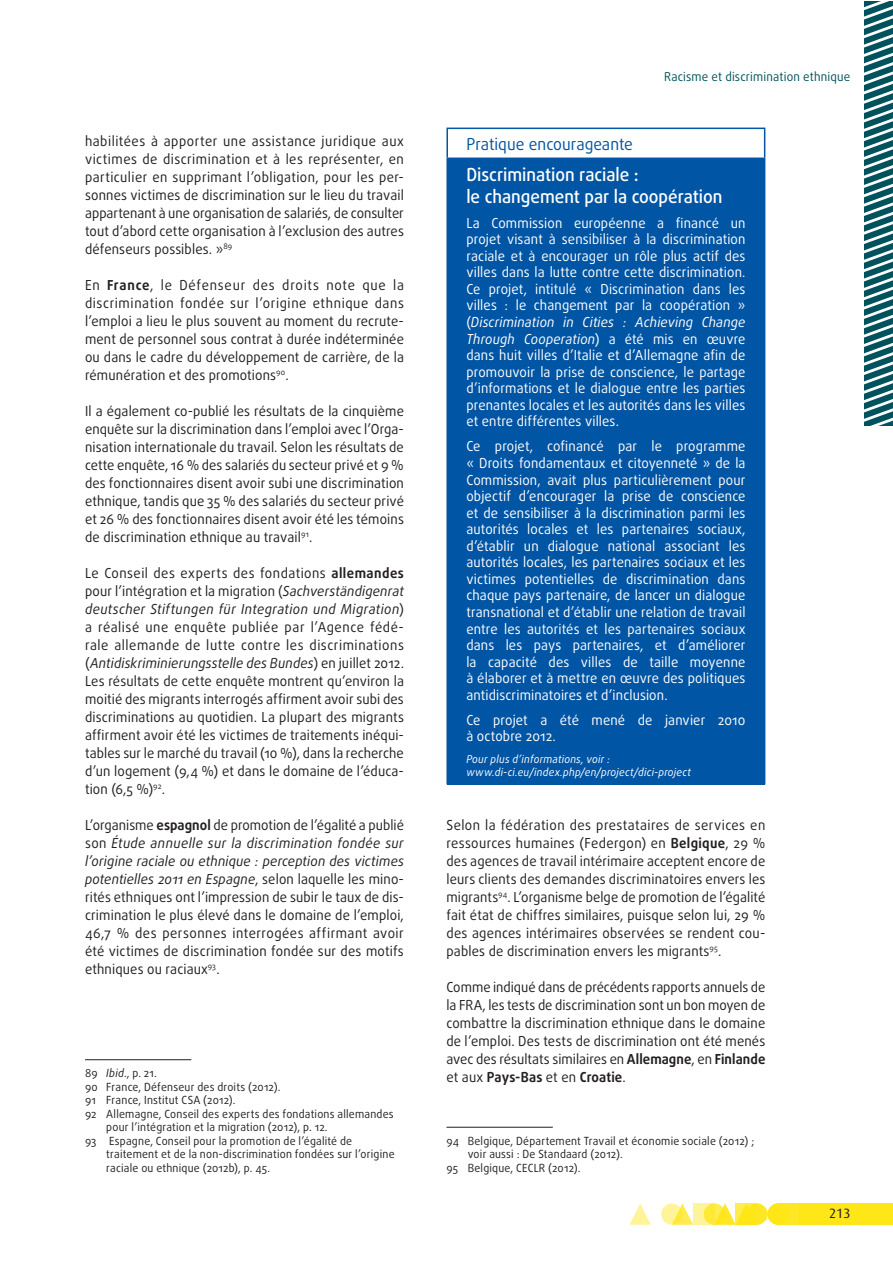
<style>
.page{position:relative;width:893px;height:1263px;background:#fff}
.page>*{position:absolute;margin:0;border:0;box-sizing:border-box;transform-origin:0 0}
.t1{font:500 18px/21.6px "Daxline Pro";color:#fff;scale:.95 1}
.t2{font:16.5px "Daxline Pro";color:#0155a5;scale:.95 1}
.t3{font:13.8px/18px "Daxline Pro";letter-spacing:.01em;color:#231f20;text-align:justify;scale:.95 1}
.t4{font:13.8px/16.5px "Daxline Pro";letter-spacing:.01em;color:#fff;text-align:justify;scale:.95 1}
.t5{font:13.5px "Dax";color:#231f20}
.t6{font:12.3px "Daxline Pro";letter-spacing:.015em;color:#00525d;scale:.95 1}
.t7{font:11.25px "Daxline Pro";letter-spacing:.02em;color:#231f20;scale:.95 1}
.t8{font:italic 10.8px/12.9px "Daxline Pro";letter-spacing:.02em;color:#fff;scale:.95 1}
.s1{font-weight:700}
.s2{font-style:italic}
</style>
<div class="page">
<div style="left:799px;top:1203px;width:93px;height:22px;background:#ffe616"></div>
<div style="left:746px;top:1203px;width:21px;height:22px;background:#ffe724;border-radius:50%"></div>
<div style="left:778px;top:1203px;width:21px;height:22px;background:#ffe724"></div>
<svg style="left:675px;top:1203px;width:18px;height:22px"></svg>
<svg style="left:629px;top:1203px;width:22px;height:22px"></svg>
<div style="left:767px;top:1203px;width:22px;height:22px;background:#ffe616;border-radius:50%"></div>
<svg style="left:718px;top:1203px;width:18px;height:22px"></svg>
<svg style="left:704px;top:1203px;width:21px;height:22px"></svg>
<svg style="left:661px;top:1203px;width:21px;height:22px"></svg>
<svg style="left:736px;top:1203px;width:21px;height:22px"></svg>
<svg style="left:693px;top:1203px;width:21px;height:22px"></svg>
<svg style="left:864px;top:1px;width:28px;height:424px"></svg>
<hr style="left:85px;top:1059px;width:106px;height:1px;background:#231f20">
<div style="left:447px;top:158px;width:318px;height:626px;background:#0155a5"></div>
<hr style="left:446px;top:128px;width:319px;height:1px;background:#0155a5">
<hr style="left:446px;top:129px;width:2px;height:29px;background:#0155a5">
<svg style="left:764px;top:129px;width:1px;height:29px"></svg>
<hr style="left:446px;top:158px;width:319px;height:1px;background:#0155a5">
<hr style="left:446px;top:159px;width:2px;height:625px;background:#0155a5">
<hr style="left:446px;top:1127px;width:107px;height:1px;background:#231f20">
<p class="t3" style="left:85px;top:132px;width:337px">habilitées à apporter une assistance juridique aux victimes de discrimination et à les représenter, en particulier en supprimant l’obligation, pour les per&shy;sonnes victimes de discrimination sur le lieu du travail appartenant à une organisation de salariés, de consulter tout d’abord cette organisation à l’exclusion des autres défenseurs possibles. »<sup>89</sup></p>
<p class="t3" style="left:85px;top:276px;width:337px">En <span class="s1">France</span>, le Défenseur des droits note que la discrimination fondée sur l’origine ethnique dans l’emploi a lieu le plus souvent au moment du recrute&shy;ment de personnel sous contrat à durée indéterminée ou dans le cadre du développement de carrière, de la rémunération et des promotions<sup>90</sup>.</p>
<p class="t3" style="left:85px;top:402px;width:337px">Il a également co-publié les résultats de la cinquième enquête sur la discrimination dans l’emploi avec l’Orga&shy;nisation internationale du travail. Selon les résultats de cette enquête, 16 % des salariés du secteur privé et 9 % des fonctionnaires disent avoir subi une discrimination ethnique, tandis que 35 % des salariés du secteur privé et 26 % des fonctionnaires disent avoir été les témoins de discrimination ethnique au travail<sup>91</sup>.</p>
<p class="t3" style="left:85px;top:564px;width:337px">Le Conseil des experts des fondations <span class="s1">allemandes </span>pour l’intégration et la migration (<span class="s2">Sachverständigenrat deutscher Stiftungen für Integration und Migration</span>) a réalisé une enquête publiée par l’Agence fédé&shy;rale allemande de lutte contre les discriminations (<span class="s2">Antidiskriminierungsstelle des Bundes</span>) en juillet 2012.<br>Les résultats de cette enquête montrent qu’environ la moitié des migrants interrogés affirment avoir subi des discriminations au quotidien. La plupart des migrants affirment avoir été les victimes de traitements inéqui&shy;tables sur le marché du travail (10 %), dans la recherche d’un logement (9,4 %) et dans le domaine de l’éduca&shy;tion (6,5 %)<sup>92</sup>.</p>
<p class="t3" style="left:85px;top:816px;width:337px">L’organisme <span class="s1">espagnol</span> de promotion de l’égalité a publié son <span class="s2">Étude annuelle sur la discrimination fondée sur l’origine raciale ou ethnique : perception des victimes potentielles 2011 en Espagne</span>, selon laquelle les mino&shy;rités ethniques ont l’impression de subir le taux de dis&shy;crimination le plus élevé dans le domaine de l’emploi, 46,7 % des personnes interrogées affirmant avoir été victimes de discrimination fondée sur des motifs ethniques ou raciaux<sup>93</sup>.</p>
<p class="t7" style="left:85px;top:1066px;width:77px">89 <span class="s2">Ibid</span>., p. 21.</p>
<p class="t7" style="left:85px;top:1079px;width:207px">90 France, Défenseur des droits (2012).</p>
<p class="t7" style="left:85px;top:1093px;width:160px">91 France, Institut CSA (2012).</p>
<p class="t7" style="left:85px;top:1106px;width:326px">92 Allemagne, Conseil des experts des fondations allemandes</p>
<p class="t7" style="left:106px;top:1120px;width:234px">pour l’intégration et la migration (2012), p. 12.</p>
<p class="t7" style="left:85px;top:1133px;width:283px">93 Espagne, Conseil pour la promotion de l’égalité de</p>
<p class="t7" style="left:106px;top:1147px;width:305px">traitement et de la non-discrimination fondées sur l’origine</p>
<p class="t7" style="left:106px;top:1160px;width:174px">raciale ou ethnique (2012b), p. 45.</p>
<p class="t6" style="left:664px;top:68px;width:198px">Racisme et discrimination ethnique</p>
<p class="t2" style="left:466px;top:133px;width:177px">Pratique encourageante</p>
<h1 class="t1" style="left:466px;top:164px;width:271px">Discrimination raciale :<br>le changement par la coopération</h1>
<p class="t4" style="left:466px;top:214px;width:295px">La Commission européenne a financé un projet visant à sensibiliser à la discrimination raciale et à encourager un rôle plus actif des villes dans la lutte contre cette discrimination.<br>Ce projet, intitulé « Discrimination dans les villes : le changement par la coopération » (<span class="s2">Discrimination in Cities : Achieving Change Through Cooperation</span>) a été mis en œuvre dans huit villes d’Italie et d’Allemagne afin de promouvoir la prise de conscience, le partage d’informations et le dialogue entre les parties prenantes locales et les autorités dans les villes et entre différentes villes.</p>
<p class="t4" style="left:466px;top:438px;width:295px">Ce projet, cofinancé par le programme « Droits fondamentaux et citoyenneté » de la Commission, avait plus particulièrement pour objectif d’encourager la prise de conscience et de sensibiliser à la discrimination parmi les autorités locales et les partenaires sociaux, d’établir un dialogue national associant les autorités locales, les partenaires sociaux et les victimes potentielles de discrimination dans chaque pays partenaire, de lancer un dialogue transnational et d’établir une relation de travail entre les autorités et les partenaires sociaux dans les pays partenaires, et d’améliorer la capacité des villes de taille moyenne à élaborer et à mettre en œuvre des politiques antidiscriminatoires et d’inclusion.</p>
<p class="t4" style="left:466px;top:712px;width:295px">Ce projet a été mené de janvier 2010 à octobre 2012.</p>
<p class="t8" style="left:466px;top:753px;width:238px">Pour plus d’informations, voir : www.di-ci.eu/index.php/en/project/dici-project</p>
<p class="t3" style="left:446px;top:816px;width:337px">Selon la fédération des prestataires de services en ressources humaines (Federgon) en <span class="s1">Belgique</span>, 29 % des agences de travail intérimaire acceptent encore de leurs clients des demandes discriminatoires envers les migrants<sup>94</sup>. L’organisme belge de promotion de l’égalité fait état de chiffres similaires, puisque selon lui, 29 % des agences intérimaires observées se rendent cou&shy;pables de discrimination envers les migrants<sup>95</sup>.</p>
<p class="t3" style="left:446px;top:978px;width:337px">Comme indiqué dans de précédents rapports annuels de la FRA, les tests de discrimination sont un bon moyen de combattre la discrimination ethnique dans le domaine de l’emploi. Des tests de discrimination ont été menés avec des résultats similaires en <span class="s1">Allemagne</span>, en <span class="s1">Finlande </span>et aux <span class="s1">Pays-Bas</span> et en <span class="s1">Croatie</span>.</p>
<p class="t7" style="left:446px;top:1133px;width:326px">94 Belgique, Département Travail et économie sociale (2012) ;</p>
<p class="t7" style="left:468px;top:1147px;width:165px">voir aussi : De Standaard (2012).</p>
<p class="t7" style="left:446px;top:1160px;width:143px">95 Belgique, CECLR (2012).</p>
<p class="t5" style="left:829px;top:1206px;width:23px">213</p>
</div>
